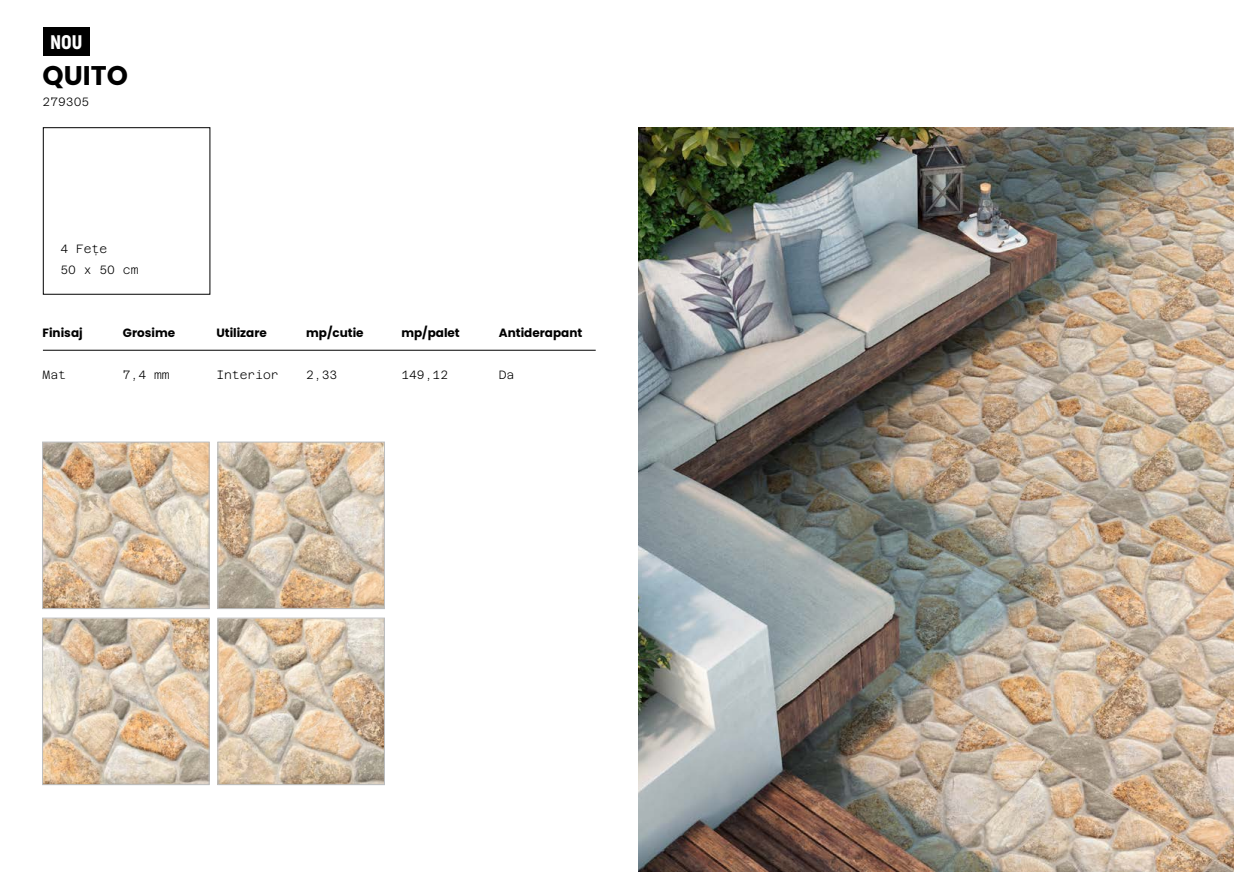
<style>
.page{position:relative;width:1234px;height:872px;background:#fff}
.page>*{position:absolute;margin:0;border:0;box-sizing:border-box;transform-origin:0 0}
.t1{font:700 27px "Poppins";color:#000}
.t2{font:900 19.65px "Akrobat";color:#fff}
.t3{font:700 12px "Poppins";color:#000}
.t4{font:100 12px/21px "Azeret Mono";color:#000}
</style>
<div class="page">
<div style="left:43px;top:127px;width:167px;height:168px;border:1px solid #000"></div>
<img style="left:638px;top:127px;width:595px;height:745px">
<hr style="left:43px;top:350px;width:552px;height:1px;background:#000">
<img style="left:44px;top:444px;width:163px;height:163px">
<div style="left:42px;top:442px;width:167px;height:167px;border:1px solid #bcbec0"></div>
<img style="left:44px;top:619px;width:163px;height:164px">
<div style="left:42px;top:617px;width:167px;height:168px;border:1px solid #bcbec0"></div>
<img style="left:219px;top:444px;width:164px;height:163px">
<div style="left:217px;top:442px;width:168px;height:167px;border:1px solid #bcbec0"></div>
<img style="left:219px;top:619px;width:164px;height:164px">
<div style="left:217px;top:617px;width:168px;height:168px;border:1px solid #bcbec0"></div>
<div style="left:43px;top:27px;width:46px;height:29px;background:#000"></div>
<h2 class="t2" style="left:50px;top:29px;width:34px">NOU</h2>
<h1 class="t1" style="left:43px;top:59px;width:87px">QUITO</h1>
<p class="t4" style="left:43px;top:90px;width:48px">279305</p>
<p class="t4" style="left:60px;top:237px;width:79px">4 Fețe<br>50 x 50 cm</p>
<p class="t3" style="left:43px;top:325px;width:42px">Finisaj</p>
<p class="t3" style="left:123px;top:325px;width:54px">Grosime</p>
<p class="t3" style="left:216px;top:325px;width:52px">Utilizare</p>
<p class="t3" style="left:306px;top:325px;width:59px">mp/cutie</p>
<p class="t3" style="left:401px;top:325px;width:60px">mp/palet</p>
<p class="t3" style="left:498px;top:325px;width:85px">Antiderapant</p>
<p class="t4" style="left:43px;top:363px;width:25px">Mat</p>
<p class="t4" style="left:123px;top:363px;width:48px">7,4 mm</p>
<p class="t4" style="left:216px;top:363px;width:64px">Interior</p>
<p class="t4" style="left:306px;top:363px;width:33px">2,33</p>
<p class="t4" style="left:401px;top:363px;width:48px">149,12</p>
<p class="t4" style="left:498px;top:363px;width:17px">Da</p>
</div>
